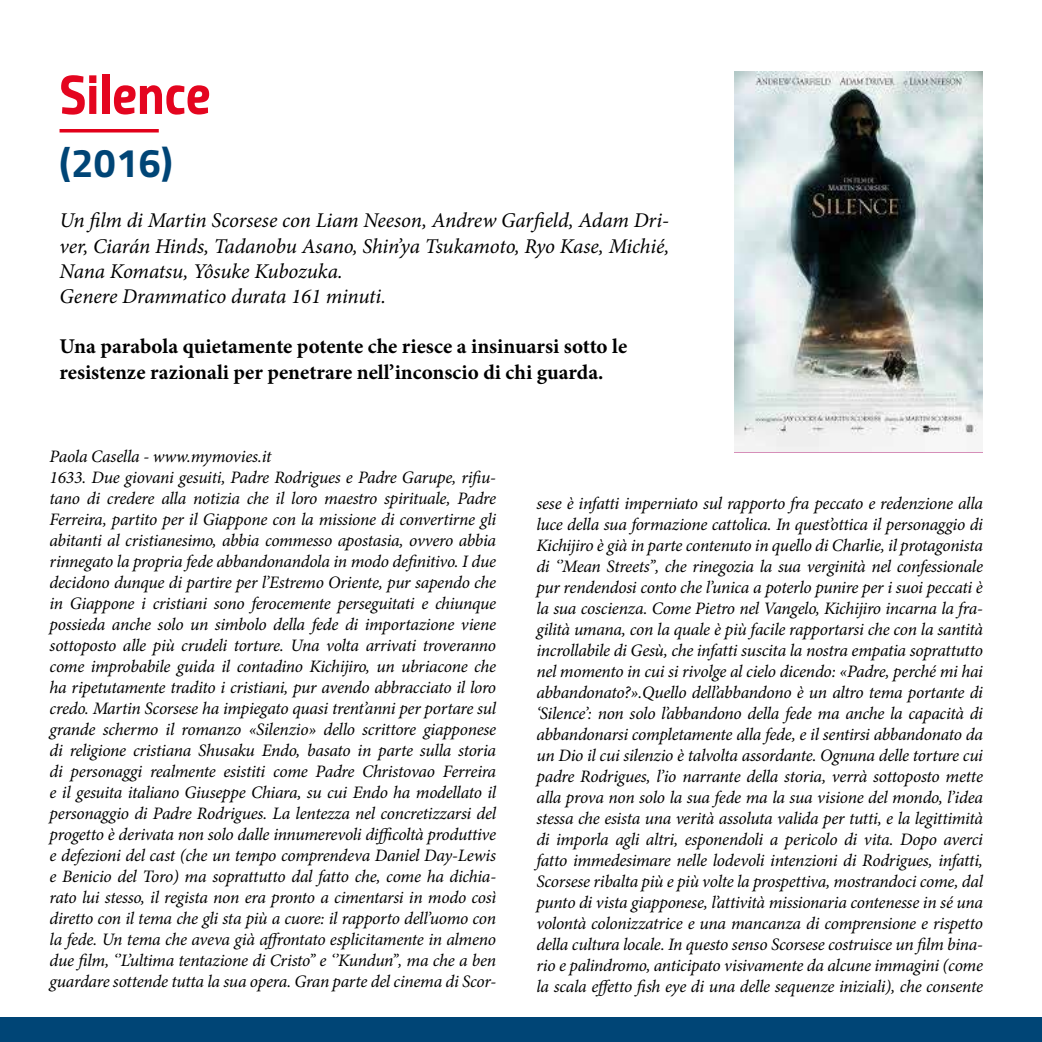
<style>
.page{position:relative;width:1042px;height:1042px;background:#fff}
.page>*{position:absolute;margin:0;border:0;box-sizing:border-box;transform-origin:0 0}
.t1{font:56px "Titillium Bold Upright";color:#e4051f;scale:.95 1}
.t2{font:40.25px "Titillium Bold Upright";color:#004576}
.t3{font:italic 21px/25.2px "Minion Pro";letter-spacing:-.01em;color:#000}
.t4{font:700 21px/25.2px "Minion Pro";color:#000}
.t5{font:italic 17.5px/21px "Minion Pro";letter-spacing:-.02em;color:#000}
</style>
<div class="page">
<div style="left:0;top:1017px;width:1042px;height:25px;background:#004576"></div>
<img style="left:734px;top:72px;width:248px;height:379px">
<hr style="left:60px;top:129px;width:99px;height:3px;background:#e2001a">
<h1 class="t1" style="left:60px;top:50px;width:160px">Silence</h1>
<h2 class="t2" style="left:60px;top:131px;width:115px">(2016)</h2>
<p class="t3" style="left:60px;top:208px;width:611px">Un film di Martin Scorsese con Liam Neeson, Andrew Garfield, Adam Dri&shy;ver, Ciarán Hinds, Tadanobu Asano, Shin’ya Tsukamoto, Ryo Kase, Michié, Nana Komatsu, Yôsuke Kubozuka.<br>Genere Drammatico durata 161 minuti.</p>
<p class="t4" style="left:60px;top:334px;width:569px">Una parabola quietamente potente che riesce a insinuarsi sotto le resistenze razionali per penetrare nell’inconscio di chi guarda.</p>
<p class="t5" style="left:50px;top:446px;width:448px">Paola Casella - www.mymovies.it<br>1633. Due giovani gesuiti, Padre Rodrigues e Padre Garupe, rifiu&shy;tano di credere alla notizia che il loro maestro spirituale, Padre Ferreira, partito per il Giappone con la missione di convertirne gli abitanti al cristianesimo, abbia commesso apostasia, ovvero abbia rinnegato la propria fede abbandonandola in modo definitivo. I due decidono dunque di partire per l’Estremo Oriente, pur sapendo che in Giappone i cristiani sono ferocemente perseguitati e chiunque possieda anche solo un simbolo della fede di importazione viene sottoposto alle più crudeli torture. Una volta arrivati troveranno come improbabile guida il contadino Kichijiro, un ubriacone che ha ripetutamente tradito i cristiani, pur avendo abbracciato il loro credo. Martin Scorsese ha impiegato quasi trent’anni per portare sul grande schermo il romanzo «Silenzio» dello scrittore giapponese di religione cristiana Shusaku Endo, basato in parte sulla storia di personaggi realmente esistiti come Padre Christovao Ferreira e il gesuita italiano Giuseppe Chiara, su cui Endo ha modellato il personaggio di Padre Rodrigues. La lentezza nel concretizzarsi del progetto è derivata non solo dalle innumerevoli difficoltà produttive e defezioni del cast (che un tempo comprendeva Daniel Day-Lewis e Benicio del Toro) ma soprattutto dal fatto che, come ha dichia&shy;rato lui stesso, il regista non era pronto a cimentarsi in modo così diretto con il tema che gli sta più a cuore: il rapporto dell’uomo con la fede. Un tema che aveva già affrontato esplicitamente in almeno due film, ‘’L’ultima tentazione di Cristo’’ e ‘’Kundun’’, ma che a ben guardare sottende tutta la sua opera. Gran parte del cinema di Scor-</p>
<p class="t5" style="left:536px;top:493px;width:448px;text-align:justify">sese è infatti imperniato sul rapporto fra peccato e redenzione alla luce della sua formazione cattolica. In quest’ottica il personaggio di Kichijiro è già in parte contenuto in quello di Charlie, il protagonista di ‘’Mean Streets’’, che rinegozia la sua verginità nel confessionale pur rendendosi conto che l’unica a poterlo punire per i suoi peccati è la sua coscienza. Come Pietro nel Vangelo, Kichijiro incarna la fra&shy;gilità umana, con la quale è più facile rapportarsi che con la santità incrollabile di Gesù, che infatti suscita la nostra empatia soprattutto nel momento in cui si rivolge al cielo dicendo: «Padre, perché mi hai abbandonato?».Quello dell’abbandono è un altro tema portante di ‘Silence’: non solo l’abbandono della fede ma anche la capacità di abbandonarsi completamente alla fede, e il sentirsi abbandonato da un Dio il cui silenzio è talvolta assordante. Ognuna delle torture cui padre Rodrigues, l’io narrante della storia, verrà sottoposto mette alla prova non solo la sua fede ma la sua visione del mondo, l’idea stessa che esista una verità assoluta valida per tutti, e la legittimità di imporla agli altri, esponendoli a pericolo di vita. Dopo averci fatto immedesimare nelle lodevoli intenzioni di Rodrigues, infatti, Scorsese ribalta più e più volte la prospettiva, mostrandoci come, dal punto di vista giapponese, l’attività missionaria contenesse in sé una volontà colonizzatrice e una mancanza di comprensione e rispetto della cultura locale. In questo senso Scorsese costruisce un film bina&shy;rio e palindromo, anticipato visivamente da alcune immagini (come la scala effetto fish eye di una delle sequenze iniziali), che consente</p>
</div>
